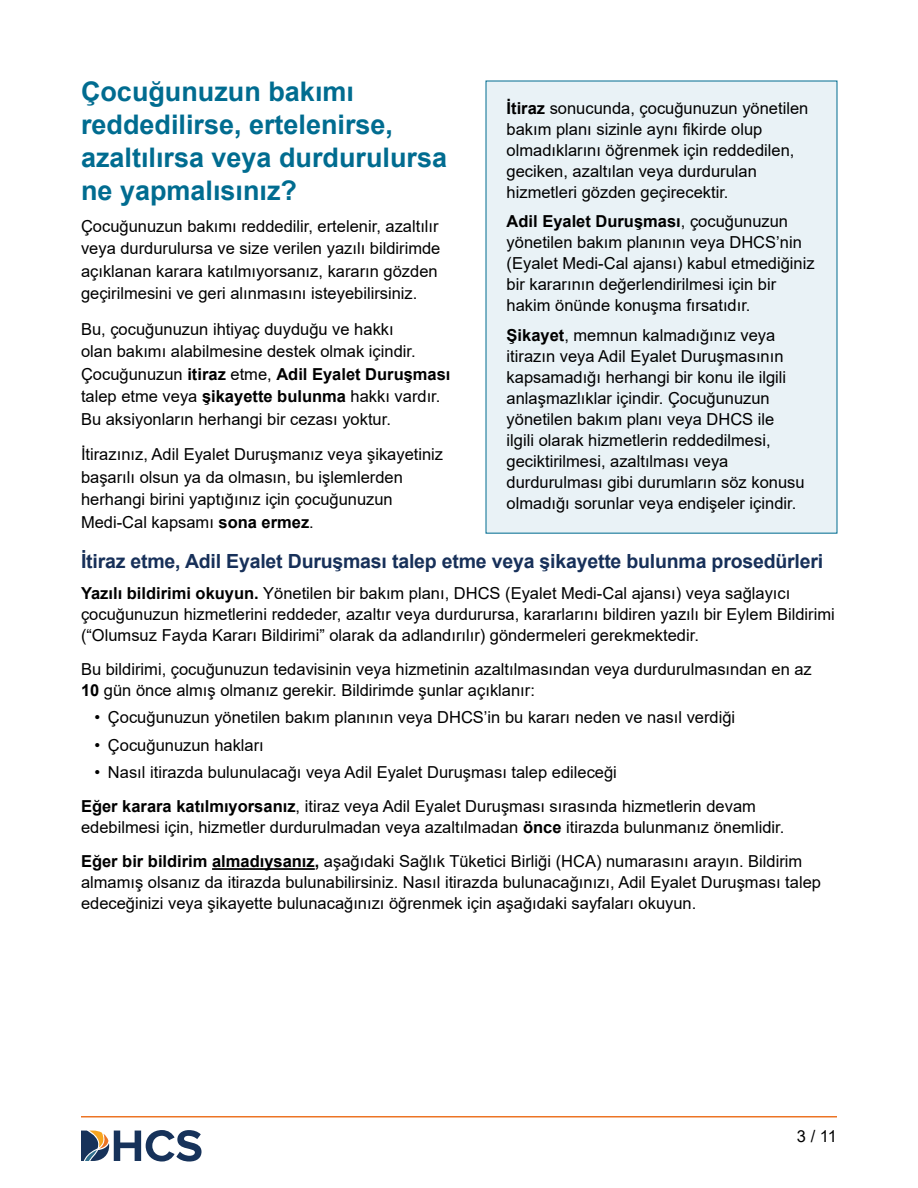
<style>
.page{position:relative;width:918px;height:1188px;background:#fff}
.page>*{position:absolute;margin:0;border:0;box-sizing:border-box;transform-origin:0 0}
.t1{font:700 27px/33px "Arial";color:#006c90}
.t2{font:700 19.5px "Arial";letter-spacing:-.01em;color:#173059}
.t3{font:16.5px/21px "Arial";color:#000}
.s1{font-weight:700}
</style>
<div class="page">
<hr style="left:81px;top:1116px;width:756px;height:2px;background:#ec7424">
<svg style="left:81px;top:1130px;width:121px;height:32px"></svg>
<div style="left:486px;top:81px;width:351px;height:452px;background:#e9f2f6"></div>
<hr style="left:212px;top:868px;width:103px;height:2px;background:#000">
<h2 class="t1" style="left:81px;top:75px;width:368px">Çocuğunuzun bakımı reddedilirse, ertelenirse, azaltılırsa veya durdurulursa ne yapmalısınız?</h2>
<p class="t3" style="left:81px;top:215px;width:361px;line-height:22.5px">Çocuğunuzun bakımı reddedilir, ertelenir, azaltılır veya durdurulursa ve size verilen yazılı bildirimde açıklanan karara katılmıyorsanız, kararın gözden geçirilmesini ve geri alınmasını isteyebilirsiniz.</p>
<p class="t3" style="left:81px;top:318px;width:371px;line-height:22.5px">Bu, çocuğunuzun ihtiyaç duyduğu ve hakkı<br>olan bakımı alabilmesine destek olmak içindir.<br>Çocuğunuzun <span class="s1">itiraz</span> etme, <span class="s1">Adil Eyalet Duruşması </span>talep etme veya <span class="s1">şikayette bulunma</span> hakkı vardır.<br>Bu aksiyonların herhangi bir cezası yoktur.</p>
<p class="t3" style="left:81px;top:443px;width:364px;line-height:22.5px">İtirazınız, Adil Eyalet Duruşmanız veya şikayetiniz başarılı olsun ya da olmasın, bu işlemlerden herhangi birini yaptığınız için çocuğunuzun Medi-Cal kapsamı <span class="s1">sona ermez</span>.</p>
<p class="t3" style="left:507px;top:97px;width:303px"><span class="s1">İtiraz</span> sonucunda, çocuğunuzun yönetilen bakım planı sizinle aynı fikirde olup olmadıklarını öğrenmek için reddedilen, geciken, azaltılan veya durdurulan hizmetleri gözden geçirecektir.</p>
<p class="t3" style="left:507px;top:211px;width:310px"><span class="s1">Adil Eyalet Duruşması</span>, çocuğunuzun yönetilen bakım planının veya DHCS’nin (Eyalet Medi-Cal ajansı) kabul etmediğiniz bir kararının değerlendirilmesi için bir hakim önünde konuşma fırsatıdır.</p>
<p class="t3" style="left:507px;top:325px;width:300px"><span class="s1">Şikayet</span>, memnun kalmadığınız veya itirazın veya Adil Eyalet Duruşmasının kapsamadığı herhangi bir konu ile ilgili anlaşmazlıklar içindir. Çocuğunuzun yönetilen bakım planı veya DHCS ile ilgili olarak hizmetlerin reddedilmesi, geciktirilmesi, azaltılması veya durdurulması gibi durumların söz konusu olmadığı sorunlar veya endişeler içindir.</p>
<h3 class="t2" style="left:81px;top:548px;width:744px">İtiraz etme, Adil Eyalet Duruşması talep etme veya şikayette bulunma prosedürleri</h3>
<p class="t3" style="left:81px;top:583px;width:755px"><span class="s1">Yazılı bildirimi okuyun.</span> Yönetilen bir bakım planı, DHCS (Eyalet Medi-Cal ajansı) veya sağlayıcı çocuğunuzun hizmetlerini reddeder, azaltır veya durdurursa, kararlarını bildiren yazılı bir Eylem Bildirimi (“Olumsuz Fayda Kararı Bildirimi” olarak da adlandırılır) göndermeleri gerekmektedir.</p>
<p class="t3" style="left:81px;top:659px;width:732px">Bu bildirimi, çocuğunuzun tedavisinin veya hizmetinin azaltılmasından veya durdurulmasından en az<br><span class="s1">10</span> gün önce almış olmanız gerekir. Bildirimde şunlar açıklanır:</p>
<p class="t3" style="left:94px;top:707px;width:642px">• Çocuğunuzun yönetilen bakım planının veya DHCS’in bu kararı neden ve nasıl verdiği</p>
<p class="t3" style="left:94px;top:734px;width:171px">• Çocuğunuzun hakları</p>
<p class="t3" style="left:94px;top:762px;width:524px">• Nasıl itirazda bulunulacağı veya Adil Eyalet Duruşması talep edileceği</p>
<p class="t3" style="left:81px;top:796px;width:705px"><span class="s1">Eğer karara katılmıyorsanız</span>, itiraz veya Adil Eyalet Duruşması sırasında hizmetlerin devam edebilmesi için, hizmetler durdurulmadan veya azaltılmadan <span class="s1">önce</span> itirazda bulunmanız önemlidir.</p>
<p class="t3" style="left:81px;top:851px;width:742px"><span class="s1">Eğer bir bildirim almadıysanız,</span> aşağıdaki Sağlık Tüketici Birliği (HCA) numarasını arayın. Bildirim almamış olsanız da itirazda bulunabilirsiniz. Nasıl itirazda bulunacağınızı, Adil Eyalet Duruşması talep edeceğinizi veya şikayette bulunacağınızı öğrenmek için aşağıdaki sayfaları okuyun.</p>
<p class="t3" style="left:797px;top:1126px;width:42px">3 / 11</p>
</div>
